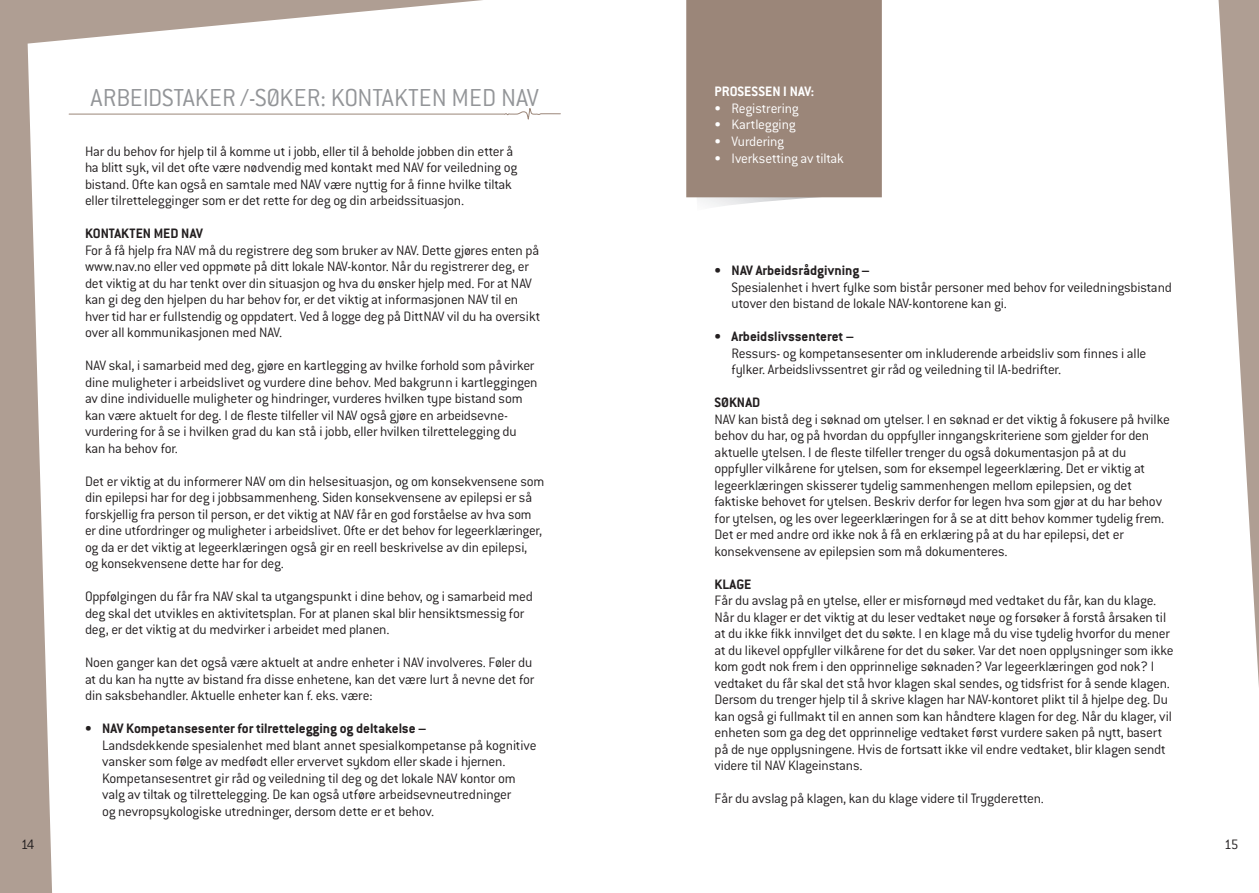
<style>
.page{position:relative;width:1259px;height:893px;background:#af9e93}
.page>*{position:absolute;margin:0;border:0;box-sizing:border-box;transform-origin:0 0}
.Epi_head{font:300 27px "Conduit ITC";color:#939598}
.Epi_Brød{font:300 15px/16.5px "Conduit ITC";letter-spacing:-.015em;color:#231f20}
.Epi_brød_innrykk{font:300 15px/16.5px "Conduit ITC";letter-spacing:-.015em;color:#231f20}
.Epi_sub{font:700 15px "Conduit ITC";color:#231f20}
.t1{font:300 15px "Conduit ITC";letter-spacing:-.01em;color:#fff}
.Epi_sub-2{font:700 15px "Conduit ITC";color:#fff}
</style>
<div class="page">
<div style="left:28px;top:0;width:1231px;height:893px;background:#fff"></div>
<svg style="left:688px;top:197px;width:150px;height:14px"></svg>
<div style="left:686px;top:0;width:196px;height:197px;background:#9b8679"></div>
<svg style="left:68px;top:108px;width:493px;height:11px"></svg>
<p class="Epi_head" style="left:91px;top:83px;width:450px">ARBEIDSTAKER /-SØKER: KONTAKTEN MED NAV</p>
<p class="Epi_Brød" style="left:85px;top:143px;width:434px">Har du behov for hjelp til å komme ut i jobb, eller til å beholde jobben din etter å ha blitt syk, vil det ofte være nødvendig med kontakt med NAV for veiledning og bistand. Ofte kan også en samtale med NAV være nyttig for å finne hvilke tiltak eller tilrettelegginger som er det rette for deg og din arbeidssituasjon.</p>
<p class="Epi_sub" style="left:85px;top:225px;width:119px">KONTAKTEN MED NAV</p>
<p class="Epi_Brød" style="left:85px;top:242px;width:457px">For å få hjelp fra NAV må du registrere deg som bruker av NAV. Dette gjøres enten på www.nav.no eller ved oppmøte på ditt lokale NAV-kontor. Når du registrerer deg, er det viktig at du har tenkt over din situasjon og hva du ønsker hjelp med. For at NAV kan gi deg den hjelpen du har behov for, er det viktig at informasjonen NAV til en hver tid har er fullstendig og oppdatert. Ved å logge deg på DittNAV vil du ha oversikt over all kommunikasjonen med NAV.</p>
<p class="Epi_Brød" style="left:85px;top:357px;width:454px">NAV skal, i samarbeid med deg, gjøre en kartlegging av hvilke forhold som påvirker dine muligheter i arbeidslivet og vurdere dine behov. Med bakgrunn i kartleggingen av dine individuelle muligheter og hindringer, vurderes hvilken type bistand som kan være aktuelt for deg. I de fleste tilfeller vil NAV også gjøre en arbeidsevne&shy;vurdering for å se i hvilken grad du kan stå i jobb, eller hvilken tilrettelegging du kan ha behov for.</p>
<p class="Epi_Brød" style="left:85px;top:473px;width:461px">Det er viktig at du informerer NAV om din helsesituasjon, og om konsekvensene som din epilepsi har for deg i jobbsammenheng. Siden konsekvensene av epilepsi er så forskjellig fra person til person, er det viktig at NAV får en god forståelse av hva som er dine utfordringer og muligheter i arbeidslivet. Ofte er det behov for legeerklæringer, og da er det viktig at legeerklæringen også gir en reell beskrivelse av din epilepsi, og konsekvensene dette har for deg.</p>
<p class="Epi_Brød" style="left:85px;top:588px;width:449px">Oppfølgingen du får fra NAV skal ta utgangspunkt i dine behov, og i samarbeid med deg skal det utvikles en aktivitetsplan. For at planen skal blir hensiktsmessig for deg, er det viktig at du medvirker i arbeidet med planen.</p>
<p class="Epi_Brød" style="left:85px;top:654px;width:451px">Noen ganger kan det også være aktuelt at andre enheter i NAV involveres. Føler du at du kan ha nytte av bistand fra disse enhetene, kan det være lurt å nevne det for din saksbehandler. Aktuelle enheter kan f. eks. være:</p>
<p class="Epi_sub" style="left:85px;top:720px;width:342px">• NAV Kompetansesenter for tilrettelegging og deltakelse –</p>
<p class="Epi_brød_innrykk" style="left:102px;top:737px;width:436px">Landsdekkende spesialenhet med blant annet spesialkompetanse på kognitive vansker som følge av medfødt eller ervervet sykdom eller skade i hjernen.<br>Kompetansesentret gir råd og veiledning til deg og det lokale NAV kontor om valg av tiltak og tilrettelegging. De kan også utføre arbeidsevneutredninger<br>og nevropsykologiske utredninger, dersom dette er et behov.</p>
<p class="Epi_sub-2" style="left:714px;top:83px;width:101px">PROSESSEN I NAV:</p>
<p class="t1" style="left:714px;top:100px;width:86px">• Registrering</p>
<p class="t1" style="left:714px;top:117px;width:83px">• Kartlegging</p>
<p class="t1" style="left:714px;top:133px;width:71px">• Vurdering</p>
<p class="t1" style="left:714px;top:150px;width:131px">• Iverksetting av tiltak</p>
<p class="Epi_sub" style="left:714px;top:262px;width:156px">• NAV Arbeidsrådgivning –</p>
<p class="Epi_brød_innrykk" style="left:731px;top:279px;width:442px">Spesialenhet i hvert fylke som bistår personer med behov for veiledningsbistand utover den bistand de lokale NAV-kontorene kan gi.</p>
<p class="Epi_sub" style="left:714px;top:328px;width:141px">• Arbeidslivssenteret –</p>
<p class="Epi_brød_innrykk" style="left:731px;top:345px;width:416px">Ressurs- og kompetansesenter om inkluderende arbeidsliv som finnes i alle fylker. Arbeidslivssentret gir råd og veiledning til IA-bedrifter.</p>
<p class="Epi_sub" style="left:714px;top:394px;width:47px">SØKNAD</p>
<p class="Epi_Brød" style="left:714px;top:411px;width:457px">NAV kan bistå deg i søknad om ytelser. I en søknad er det viktig å fokusere på hvilke behov du har, og på hvordan du oppfyller inngangskriteriene som gjelder for den aktuelle ytelsen. I de fleste tilfeller trenger du også dokumentasjon på at du oppfyller vilkårene for ytelsen, som for eksempel legeerklæring. Det er viktig at legeerklæringen skisserer tydelig sammenhengen mellom epilepsien, og det faktiske behovet for ytelsen. Beskriv derfor for legen hva som gjør at du har behov for ytelsen, og les over legeerklæringen for å se at ditt behov kommer tydelig frem.<br>Det er med andre ord ikke nok å få en erklæring på at du har epilepsi, det er konsekvensene av epilepsien som må dokumenteres.</p>
<p class="Epi_sub" style="left:714px;top:575px;width:38px">KLAGE</p>
<p class="Epi_Brød" style="left:714px;top:592px;width:461px">Får du avslag på en ytelse, eller er misfornøyd med vedtaket du får, kan du klage.<br>Når du klager er det viktig at du leser vedtaket nøye og forsøker å forstå årsaken til at du ikke fikk innvilget det du søkte. I en klage må du vise tydelig hvorfor du mener at du likevel oppfyller vilkårene for det du søker. Var det noen opplysninger som ikke kom godt nok frem i den opprinnelige søknaden? Var legeerklæringen god nok? I vedtaket du får skal det stå hvor klagen skal sendes, og tidsfrist for å sende klagen.<br>Dersom du trenger hjelp til å skrive klagen har NAV-kontoret plikt til å hjelpe deg. Du kan også gi fullmakt til en annen som kan håndtere klagen for deg. Når du klager, vil enheten som ga deg det opprinnelige vedtaket først vurdere saken på nytt, basert på de nye opplysningene. Hvis de fortsatt ikke vil endre vedtaket, blir klagen sendt videre til NAV Klageinstans.</p>
<p class="Epi_Brød" style="left:714px;top:790px;width:331px">Får du avslag på klagen, kan du klage videre til Trygderetten.</p>
<p class="Epi_Brød" style="left:21px;top:836px;width:15px">14</p>
<p class="Epi_Brød" style="left:1224px;top:836px;width:16px">15</p>
</div>
